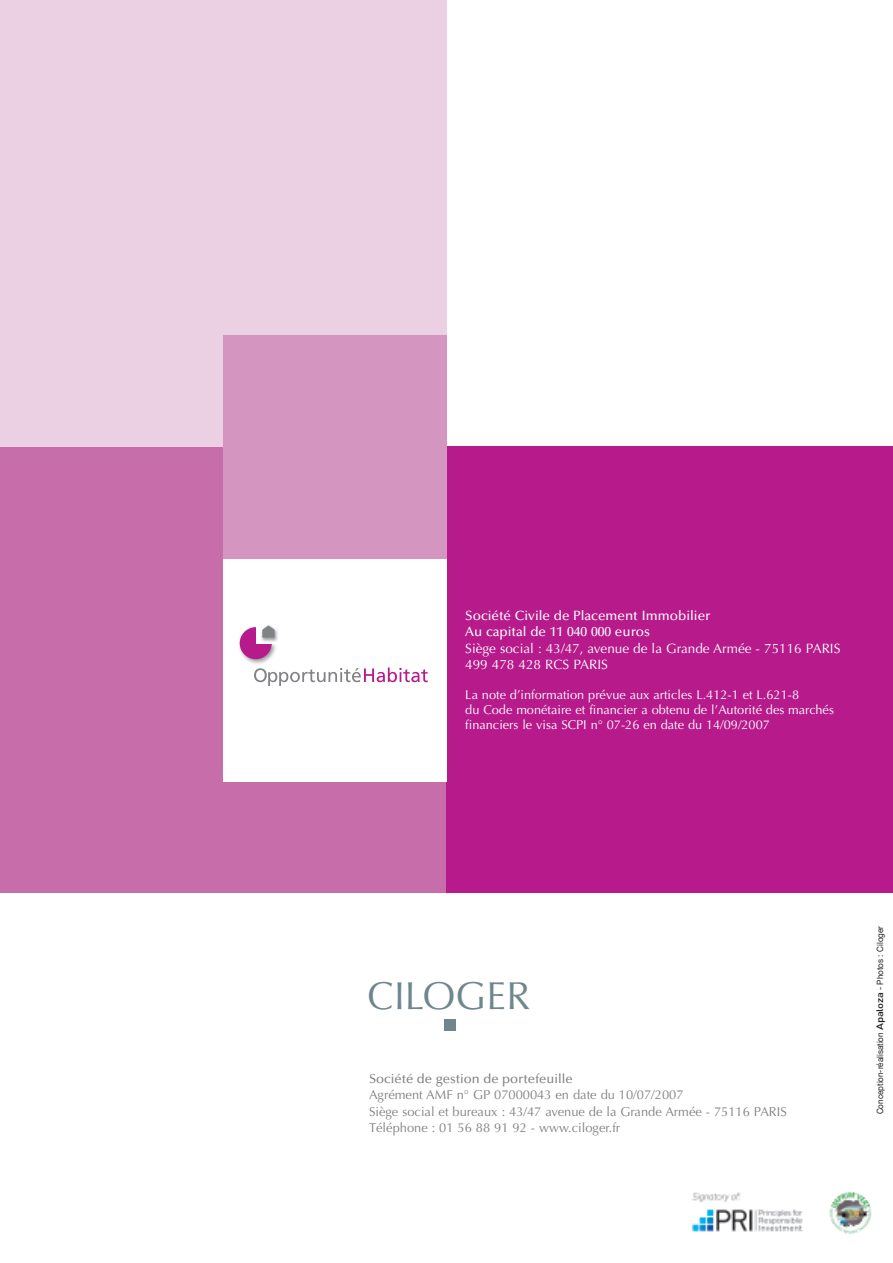
<style>
.page{position:relative;width:893px;height:1263px;background:#fff}
.page>*{position:absolute;margin:0;border:0;box-sizing:border-box;transform-origin:0 0}
.t1{font:39px "Optima";letter-spacing:.005em;color:#6f868d}
.t2{font:13.5px/16.5px "Optima";color:#fff}
.t3{font:500 13.5px/16.5px "Optima";color:#fff}
.t4{font:500 13.05px "Optima";color:#808285}
.t5{font:12.9px/16.5px "Optima";color:#808285}
.t6{font:12.75px/15px "Optima";color:#fff}
.t7{font:8.7px "Helvetica Neue";color:#231f20;scale:.93 1}
.s1{font-family:"DIN";font-weight:500;font-size:9.3px}
</style>
<div class="page">
<div style="left:0;top:446px;width:446px;height:447px;background:#c76eaa"></div>
<div style="left:0;top:0;width:446px;height:446px;background:#ebd0e3"></div>
<div style="left:446px;top:446px;width:447px;height:447px;background:#b61a8b"></div>
<div style="left:223px;top:558px;width:223px;height:223px;background:#fff"></div>
<div style="left:223px;top:335px;width:223px;height:223px;background:#d495c1"></div>
<div style="left:444px;top:1019px;width:11px;height:11px;background:#6f868d"></div>
<img style="left:829px;top:1192px;width:43px;height:41px">
<img style="left:691px;top:1192px;width:112px;height:40px">
<img style="left:239px;top:626px;width:37px;height:38px">
<svg style="left:254px;top:667px;width:174px;height:19px"></svg>
<div style="left:240px;top:627px;width:32px;height:32px;background:#b61a8b;border-radius:50%"></div>
<div style="left:256px;top:621px;width:23px;height:23px;background:#fff"></div>
<img style="left:261px;top:629px;width:17px;height:13px">
<svg style="left:262px;top:625px;width:13px;height:12px"></svg>
<p class="t3" style="left:465px;top:608px;width:247px">Société Civile de Placement Immobilier<br>Au capital de 11 040 000 euros</p>
<p class="t2" style="left:465px;top:641px;width:377px">Siège social : 43/47, avenue de la Grande Armée - 75116 PARIS<br>499 478 428 RCS PARIS</p>
<p class="t6" style="left:465px;top:688px;width:370px">La note d’information prévue aux articles L.412-1 et L.621-8<br>du Code monétaire et financier a obtenu de l’Autorité des marchés financiers le visa SCPI n° 07-26 en date du 14/09/2007</p>
<h1 class="t1" style="left:367px;top:980px;width:164px">CILOGER</h1>
<p class="t4" style="left:369px;top:1073px;width:205px">Société de gestion de portefeuille</p>
<p class="t5" style="left:369px;top:1088px;width:419px">Agrément AMF n° GP 07000043 en date du 10/07/2007<br>Siège social et bureaux : 43/47 avenue de la Grande Armée - 75116 PARIS<br>Téléphone : 01 56 88 91 92 - www.ciloger.fr</p>
<p class="t7" style="left:877px;top:1114px;width:204px;rotate:-90deg">Conception-réalisation <span class="s1">Apaloza</span> - Photos : Ciloger</p>
</div>
